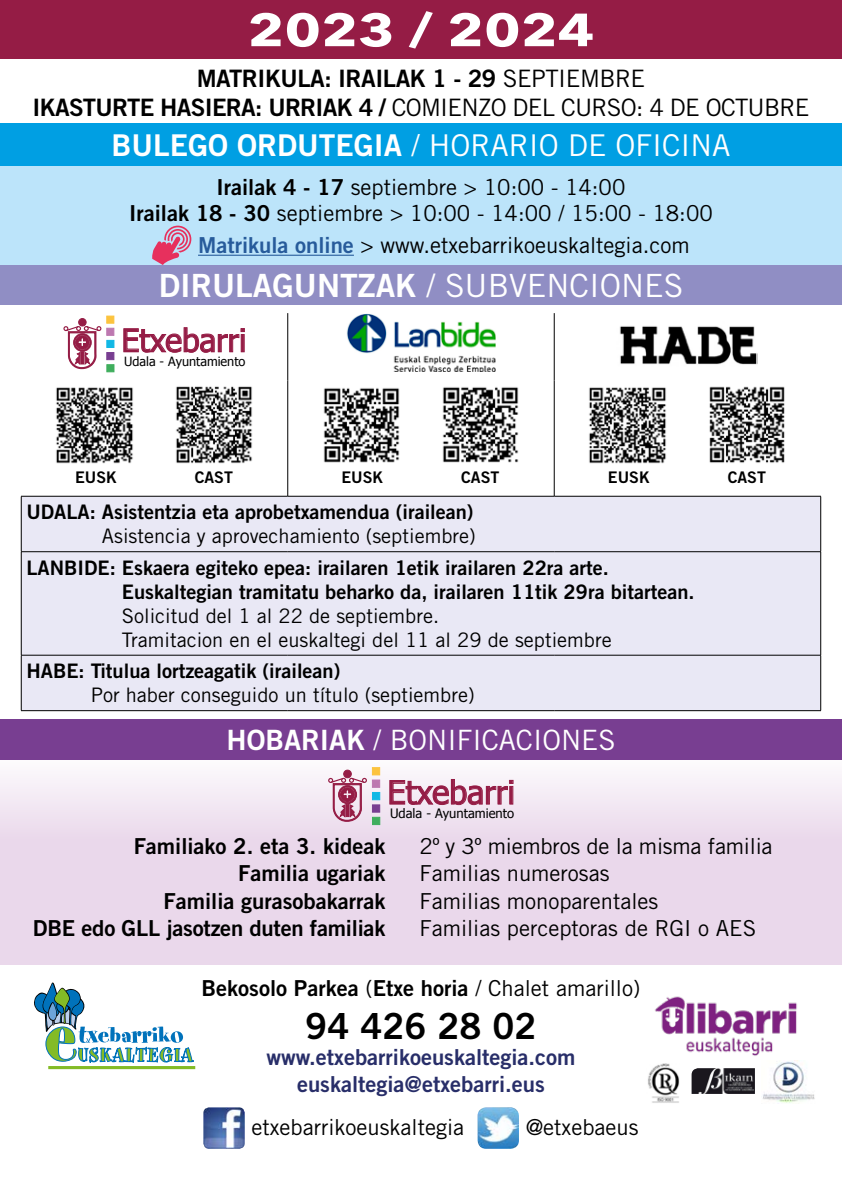
<style>
.page{position:relative;width:842px;height:1191px;background:#fff}
.page>*{position:absolute;margin:0;border:0;box-sizing:border-box;transform-origin:0 0}
.t1{font:700 46px "Avenir Next";color:#fff;scale:1.24 1}
.t2{font:36px "Trade Gothic LT Std Bd 2";color:#000}
.t3{font:32.4px "Tahoma";color:#951c45}
.t4{font:32px "Trade Gothic LT Std Bd 2";color:#fff}
.t5{font:31.8px "Tahoma";color:#951c45}
.t6{font:30px "Trade Gothic LT Std";color:#fff}
.t7{font:28px "Trade Gothic LT Std";color:#fff}
.t8{font:24px "Trade Gothic LT Std";letter-spacing:-.03em;color:#000}
.t9{font:24px "Trade Gothic LT Std Bd 2";letter-spacing:-.02em;color:#000}
.t10{font:22px/26.4px "Trade Gothic LT Std";color:#000;text-align:center}
.t11{font:22px "Trade Gothic LT Std Bd 2";color:#000}
.t12{font:22px/26.4px "Trade Gothic LT Std Bd 2";color:#282e69;text-align:center}
.t13{font:20px/24px "Trade Gothic LT Std Bd 2";color:#000}
.t14{font:20px/24px "Trade Gothic LT Std";color:#000}
.t15{font:16px "Trade Gothic LT Std Bd 2";color:#000}
.t16{font:13px "Tahoma";color:#000}
.t17{font:12.6px "Tahoma";color:#000}
.s1{font-family:"Trade Gothic LT Std"}
.s2{font-family:"Trade Gothic LT Std Bd 2"}
.s3{font-family:"Trade Gothic LT Std Bd 2";color:#275b9b}
</style>
<div class="page">
<div style="left:0;top:740px;width:842px;height:224px;background:linear-gradient(to bottom,#f7f1f7,#e6d0e7)"></div>
<div style="left:0;top:0;width:842px;height:58px;background:#951c45"></div>
<img style="left:203px;top:1107px;width:42px;height:41px">
<img style="left:478px;top:1107px;width:41px;height:41px">
<img style="left:655px;top:996px;width:142px;height:60px">
<img style="left:691px;top:1068px;width:64px;height:26px">
<img style="left:648px;top:1063px;width:31px;height:40px">
<img style="left:762px;top:1060px;width:53px;height:43px">
<div style="left:0;top:124px;width:842px;height:42px;background:#009fe3"></div>
<div style="left:0;top:166px;width:842px;height:99px;background:#bce4fa"></div>
<div style="left:0;top:265px;width:842px;height:40px;background:#908ec4"></div>
<hr style="left:198px;top:255px;width:156px;height:1px;background:#275b9b">
<svg style="left:152px;top:226px;width:39px;height:39px"></svg>
<div style="left:22px;top:497px;width:798px;height:213px;background:#e9e8f5"></div>
<hr style="left:21px;top:551px;width:267px;height:1px;background:#000">
<hr style="left:288px;top:551px;width:266px;height:1px;background:#000">
<hr style="left:554px;top:551px;width:267px;height:1px;background:#000">
<hr style="left:21px;top:655px;width:267px;height:1px;background:#000">
<hr style="left:288px;top:655px;width:266px;height:1px;background:#000">
<hr style="left:554px;top:655px;width:267px;height:1px;background:#000">
<hr style="left:21px;top:710px;width:267px;height:1px;background:#000">
<hr style="left:288px;top:710px;width:266px;height:1px;background:#000">
<hr style="left:554px;top:710px;width:267px;height:1px;background:#000">
<hr style="left:21px;top:496px;width:1px;height:55px;background:#000">
<hr style="left:21px;top:552px;width:1px;height:103px;background:#000">
<hr style="left:820px;top:552px;width:1px;height:103px;background:#000">
<hr style="left:21px;top:655px;width:1px;height:55px;background:#000">
<hr style="left:820px;top:655px;width:1px;height:55px;background:#000">
<hr style="left:287px;top:313px;width:1px;height:67px;background:#000">
<hr style="left:287px;top:380px;width:1px;height:116px;background:#000">
<hr style="left:554px;top:313px;width:1px;height:67px;background:#000">
<hr style="left:554px;top:380px;width:1px;height:116px;background:#000">
<hr style="left:21px;top:496px;width:267px;height:1px;background:#000">
<hr style="left:288px;top:496px;width:266px;height:1px;background:#000">
<hr style="left:554px;top:496px;width:267px;height:1px;background:#000">
<hr style="left:820px;top:496px;width:1px;height:55px;background:#000">
<div style="left:79px;top:318px;width:7px;height:8px;background:#951c45;border-radius:50%"></div>
<div style="left:79px;top:318px;width:7px;height:8px;border:1px solid #951c45;border-radius:50%"></div>
<svg style="left:63px;top:326px;width:38px;height:43px"></svg>
<div style="left:107px;top:328px;width:7px;height:7px;background:#bd78b0"></div>
<div style="left:107px;top:316px;width:7px;height:7px;background:#fcc33e"></div>
<div style="left:107px;top:340px;width:7px;height:7px;background:#11b8e5"></div>
<div style="left:107px;top:352px;width:7px;height:8px;background:#783e91"></div>
<div style="left:107px;top:365px;width:7px;height:7px;background:#3fae5d"></div>
<svg style="left:124px;top:328px;width:120px;height:24px"></svg>
<img style="left:346px;top:313px;width:41px;height:40px">
<img style="left:393px;top:321px;width:103px;height:50px">
<img style="left:619px;top:326px;width:139px;height:39px">
<img style="left:56px;top:387px;width:77px;height:77px">
<img style="left:176px;top:386px;width:76px;height:78px">
<img style="left:323px;top:388px;width:77px;height:75px">
<img style="left:442px;top:387px;width:77px;height:76px">
<img style="left:589px;top:387px;width:77px;height:77px">
<img style="left:709px;top:386px;width:76px;height:77px">
<div style="left:0;top:719px;width:842px;height:41px;background:#783e91"></div>
<div style="left:344px;top:770px;width:7px;height:7px;background:#951c45;border-radius:50%"></div>
<div style="left:344px;top:770px;width:7px;height:8px;border:1px solid #951c45;border-radius:50%"></div>
<svg style="left:328px;top:777px;width:39px;height:44px;background:#cb92a9"></svg>
<div style="left:372px;top:780px;width:8px;height:7px;background:#bd78b0"></div>
<div style="left:372px;top:767px;width:8px;height:8px;background:#fcc33e;border:1px solid #fcc33e"></div>
<div style="left:372px;top:792px;width:8px;height:7px;background:#11b8e5;border:1px solid #11b8e5"></div>
<div style="left:372px;top:805px;width:8px;height:7px;background:#783e91"></div>
<div style="left:372px;top:817px;width:8px;height:7px;background:#3fae5d"></div>
<svg style="left:390px;top:779px;width:123px;height:25px"></svg>
<hr style="left:48px;top:1066px;width:147px;height:3px;background:#83bb26">
<svg style="left:34px;top:982px;width:160px;height:81px"></svg>
<h1 class="t1" style="left:247px;top:-10px;width:281px">2023 / 2024</h1>
<p class="t9" style="left:197px;top:63px;width:450px">MATRIKULA: IRAILAK 1 - 29 <span class="s1">SEPTIEMBRE</span></p>
<p class="t8" style="left:33px;top:93px;width:778px"><span class="s2">IKASTURTE HASIERA: URRIAK 4 /</span> COMIENZO DEL CURSO: 4 DE OCTUBRE</p>
<h3 class="t6" style="left:111px;top:127px;width:621px"><span class="s2">BULEGO ORDUTEGIA</span> / HORARIO DE OFICINA</h3>
<p class="t10" style="left:129px;top:173px;width:585px"><span class="s2">Irailak 4 - 17</span> septiembre &gt; 10:00 - 14:00<br><span class="s2">Irailak 18 - 30</span> septiembre &gt; 10:00 - 14:00 / 15:00 - 18:00</p>
<p class="t10" style="left:198px;top:232px;width:493px"><span class="s3">Matrikula online</span> &gt; www.etxebarrikoeuskaltegia.com</p>
<h3 class="t4" style="left:159px;top:265px;width:526px">DIRULAGUNTZAK <span class="s1">/ SUBVENCIONES</span></h3>
<h3 class="t5" style="left:122px;top:319px;width:126px">Etxebarri</h3>
<p class="t17" style="left:124px;top:353px;width:123px">Udala - Ayuntamiento</p>
<p class="t15" style="left:75px;top:467px;width:43px">EUSK</p>
<p class="t15" style="left:195px;top:467px;width:40px">CAST</p>
<p class="t15" style="left:341px;top:467px;width:43px">EUSK</p>
<p class="t15" style="left:461px;top:467px;width:40px">CAST</p>
<p class="t15" style="left:608px;top:467px;width:43px">EUSK</p>
<p class="t15" style="left:728px;top:467px;width:40px">CAST</p>
<p class="t13" style="left:26px;top:500px;width:449px">UDALA: Asistentzia eta aprobetxamendua (irailean)</p>
<p class="t14" style="left:102px;top:524px;width:375px">Asistencia y aprovechamiento (septiembre)</p>
<p class="t13" style="left:122px;top:555px;width:574px;text-indent:-96px">LANBIDE: Eskaera egiteko epea: irailaren 1etik irailaren 22ra arte.<br>Euskaltegian tramitatu beharko da, irailaren 11tik 29ra bitartean.</p>
<p class="t14" style="left:122px;top:603px;width:491px">Solicitud del 1 al 22 de septiembre.<br>Tramitacion en el euskaltegi del 11 al 29 de septiembre</p>
<p class="t13" style="left:26px;top:658px;width:316px">HABE: Titulua lortzeagatik (irailean)</p>
<p class="t14" style="left:91px;top:683px;width:385px">Por haber conseguido un título (septiembre)</p>
<p class="t7" style="left:227px;top:722px;width:390px"><span class="s2">HOBARIAK</span> / BONIFICACIONES</p>
<h3 class="t3" style="left:387px;top:770px;width:129px">Etxebarri</h3>
<p class="t16" style="left:390px;top:805px;width:126px">Udala - Ayuntamiento</p>
<p class="t11" style="left:134px;top:832px;width:253px">Familiako 2. eta 3. kideak</p>
<p class="t10" style="left:419px;top:833px;width:355px">2º y 3º miembros de la misma familia</p>
<p class="t11" style="left:238px;top:860px;width:149px">Familia ugariak</p>
<p class="t10" style="left:419px;top:860px;width:192px">Familias numerosas</p>
<p class="t11" style="left:164px;top:887px;width:223px">Familia gurasobakarrak</p>
<p class="t10" style="left:419px;top:887px;width:240px">Familias monoparentales</p>
<p class="t11" style="left:33px;top:914px;width:354px">DBE edo GLL jasotzen duten familiak</p>
<p class="t10" style="left:419px;top:914px;width:338px">Familias perceptoras de RGI o AES</p>
<p class="t11" style="left:202px;top:974px;width:440px">Bekosolo Parkea <span class="s1">(</span>Etxe horia <span class="s1">/ Chalet amarillo)</span></p>
<h2 class="t2" style="left:305px;top:1003px;width:232px">94 426 28 02</h2>
<p class="t12" style="left:266px;top:1043px;width:311px">www.etxebarrikoeuskaltegia.com euskaltegia@etxebarri.eus</p>
<p class="t10" style="left:251px;top:1113px;width:214px">etxebarrikoeuskaltegia</p>
<p class="t10" style="left:526px;top:1113px;width:114px">@etxebaeus</p>
</div>
